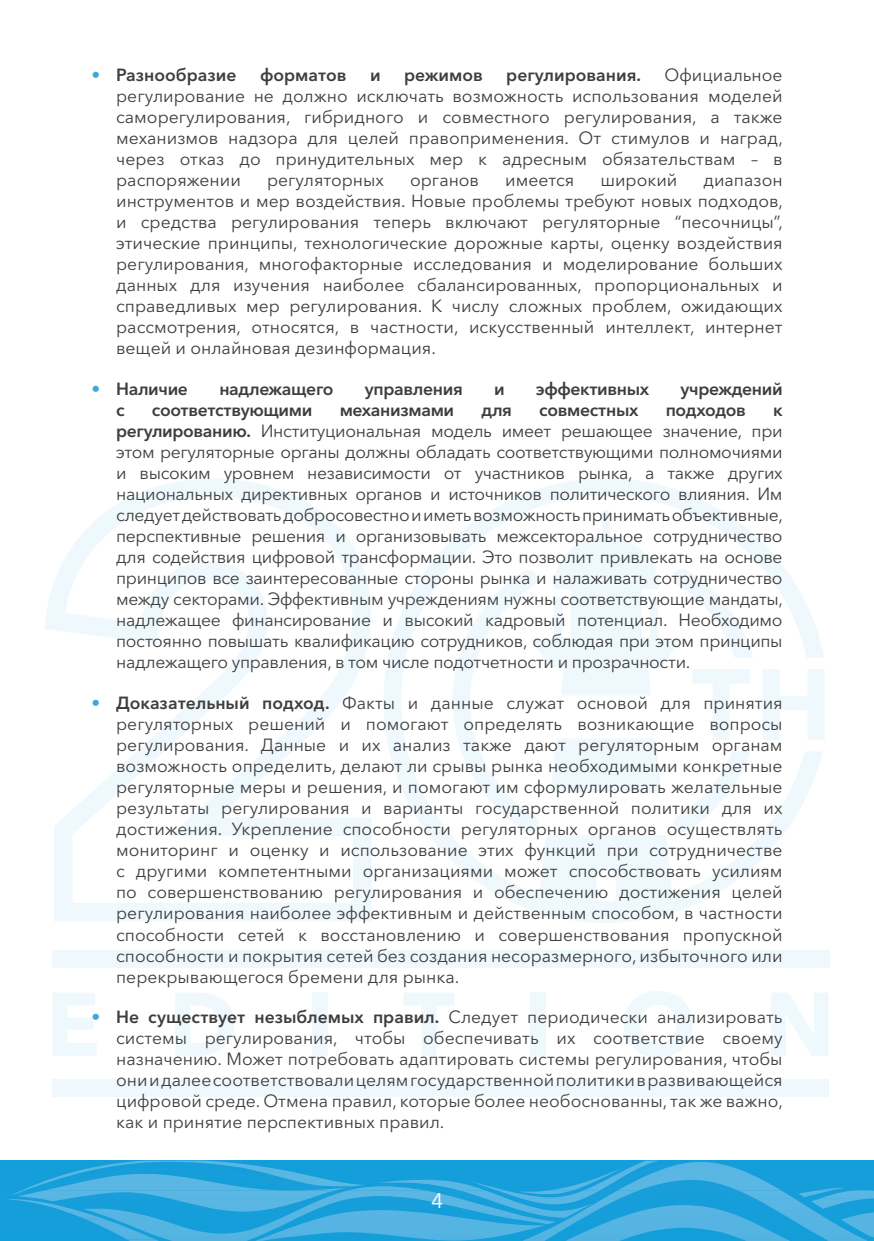
<style>
.page{position:relative;width:874px;height:1241px;background:#fff}
.page>*{position:absolute;margin:0;border:0;box-sizing:border-box;transform-origin:0 0}
.t1{font:21px "Avenir Next W1 G";color:#fff}
.t2{font:17.5px/21px "Avenir Next W1 G";color:#3e3e3f;text-align:justify}
.t3{font:600 17.5px "Avenir Next W1 G";letter-spacing:-.02em;color:#3e3e3f}
.t4{font:600 17.5px "Avenir Next W1 G";color:#3e3e3f}
.s1{font-weight:400;color:#3fa6dd}
.s2{font-weight:600}
.s3{color:#3fa6dd}
</style>
<div class="page">
<div style="left:0;top:1160px;width:873px;height:81px;background:#149eda"></div>
<div style="left:471px;top:1160px;width:187px;height:29px;background:#149eda"></div>
<img style="left:21px;top:1160px;width:344px;height:29px">
<img style="left:546px;top:1167px;width:70px;height:22px">
<img style="left:815px;top:1187px;width:29px;height:2px">
<img style="left:347px;top:1185px;width:32px;height:4px">
<img style="left:379px;top:1179px;width:107px;height:10px">
<img style="left:43px;top:1173px;width:304px;height:16px">
<svg style="left:11px;top:1189px;width:862px;height:9px"></svg>
<img style="left:616px;top:1161px;width:165px;height:29px">
<img style="left:0;top:1236px;width:51px;height:4px">
<img style="left:4px;top:1198px;width:79px;height:20px">
<img style="left:83px;top:1198px;width:362px;height:42px">
<img style="left:41px;top:1198px;width:267px;height:13px">
<img style="left:445px;top:1198px;width:428px;height:42px">
<div style="left:52px;top:1079px;width:776px;height:17px;background:#eff8fc"></div>
<div style="left:52px;top:950px;width:777px;height:18px;background:#eff8fc"></div>
<svg style="left:45px;top:479px;width:326px;height:442px"></svg>
<svg style="left:53px;top:993px;width:44px;height:62px"></svg>
<svg style="left:175px;top:993px;width:59px;height:62px"></svg>
<div style="left:312px;top:992px;width:16px;height:63px;background:#eff8fc"></div>
<svg style="left:404px;top:993px;width:50px;height:62px"></svg>
<div style="left:529px;top:992px;width:16px;height:63px;background:#eff8fc"></div>
<svg style="left:624px;top:991px;width:68px;height:66px"></svg>
<svg style="left:771px;top:993px;width:57px;height:62px"></svg>
<svg style="left:384px;top:478px;width:440px;height:444px"></svg>
<svg style="left:452px;top:509px;width:301px;height:324px"></svg>
<svg style="left:762px;top:669px;width:62px;height:71px"></svg>
<p class="t4" style="left:91px;top:61px;width:147px"><span class="s1">•</span> Разнообразие</p>
<p class="t4" style="left:260px;top:61px;width:88px">форматов</p>
<p class="t3" style="left:370px;top:61px;width:12px">и</p>
<p class="t4" style="left:404px;top:61px;width:80px">режимов</p>
<p class="t4" style="left:506px;top:61px;width:136px">регулирования.</p>
<p class="t2" style="left:116px;top:63px;width:668px;text-indent:548px">Официальное регулирование не должно исключать возможность использования моделей саморегулирования, гибридного и совместного регулирования, а также механизмов надзора для целей правоприменения. От стимулов и наград, через отказ до принудительных мер к адресным обязательствам – в распоряжении</p>
<p class="t2" style="left:267px;top:168px;width:118px">регуляторных</p>
<p class="t2" style="left:410px;top:168px;width:70px">органов</p>
<p class="t2" style="left:505px;top:168px;width:70px">имеется</p>
<p class="t2" style="left:600px;top:168px;width:78px">широкий</p>
<p class="t2" style="left:116px;top:168px;width:668px;text-indent:587px">диапазон инструментов и мер воздействия. Новые проблемы требуют новых подходов, и средства регулирования теперь включают регуляторные “песочницы”, этические принципы, технологические дорожные карты, оценку воздействия регулирования, многофакторные исследования и моделирование больших данных для изучения наиболее сбалансированных, пропорциональных и справедливых мер регулирования. К числу сложных проблем, ожидающих рассмотрения, относятся, в частности, искусственный интеллект, интернет вещей и онлайновая дезинформация.</p>
<p class="t3" style="left:91px;top:375px;width:98px"><span class="s1">•</span> Наличие</p>
<p class="t3" style="left:219px;top:375px;width:116px">надлежащего</p>
<p class="t3" style="left:365px;top:375px;width:99px">управления</p>
<p class="t3" style="left:494px;top:375px;width:12px">и</p>
<p class="t3" style="left:535px;top:375px;width:115px">эффективных</p>
<p class="t3" style="left:680px;top:375px;width:103px">учреждений</p>
<p class="t3" style="left:116px;top:396px;width:10px">с</p>
<p class="t3" style="left:152px;top:396px;width:162px">соответствующими</p>
<p class="t3" style="left:339px;top:396px;width:116px">механизмами</p>
<p class="t3" style="left:481px;top:396px;width:32px">для</p>
<p class="t3" style="left:539px;top:396px;width:101px">совместных</p>
<p class="t3" style="left:665px;top:396px;width:82px">подходов</p>
<p class="t2" style="left:116px;top:398px;width:668px;text-indent:656px"><span class="s2">к регулированию.</span> Институциональная модель имеет решающее значение, при этом регуляторные органы должны обладать соответствующими полномочиями и высоким уровнем независимости от участников рынка, а также других национальных директивных органов и источников политического влияния. Им следует действовать добросовестно и иметь возможность принимать объективные, перспективные решения и организовывать межсекторальное сотрудничество для содействия цифровой трансформации. Это позволит привлекать на основе принципов все заинтересованные стороны рынка и налаживать сотрудничество между секторами. Эффективным учреждениям нужны соответствующие мандаты, надлежащее финансирование и высокий кадровый потенциал. Необходимо постоянно повышать квалификацию сотрудников, соблюдая при этом принципы надлежащего управления, в том числе подотчетности и прозрачности.</p>
<p class="t2" style="left:116px;top:691px;width:667px;text-indent:-25px"><span class="s3">•</span> <span class="s2">Доказательный подход.</span> Факты и данные служат основой для принятия регуляторных решений и помогают определять возникающие вопросы регулирования. Данные и их анализ также дают регуляторным органам возможность определить, делают ли срывы рынка необходимыми конкретные регуляторные меры и решения, и помогают им сформулировать желательные результаты регулирования и варианты государственной политики для их достижения. Укрепление способности регуляторных органов осуществлять мониторинг и оценку и использование этих функций при сотрудничестве с другими компетентными организациями может способствовать усилиям по совершенствованию регулирования и обеспечению достижения целей регулирования наиболее эффективным и действенным способом, в частности способности сетей к восстановлению и совершенствования пропускной способности и покрытия сетей без создания несоразмерного, избыточного или перекрывающегося бремени для рынка.</p>
<p class="t2" style="left:116px;top:1004px;width:668px;text-indent:-25px"><span class="s3">•</span> <span class="s2">Не существует незыблемых правил.</span> Следует периодически анализировать системы регулирования, чтобы обеспечивать их соответствие своему назначению. Может потребовать адаптировать системы регулирования, чтобы они и далее соответствовали целям государственной политики в развивающейся цифровой среде. Отмена правил, которые более необоснованны, так же важно, как и принятие перспективных правил.</p>
<p class="t1" style="left:431px;top:1183px;width:14px">4</p>
</div>
